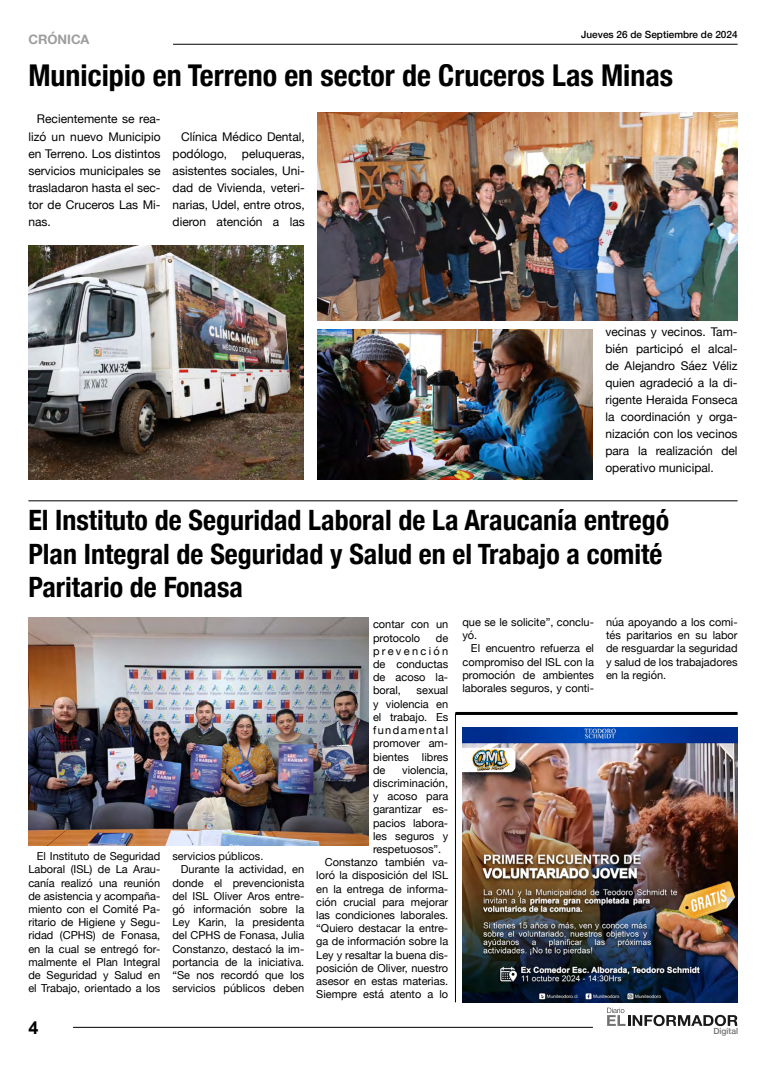
<style>
.page{position:relative;width:766px;height:1078px;background:#fff}
.page>*{position:absolute;margin:0;border:0;box-sizing:border-box;transform-origin:0 0}
.t1{font:700 condensed 30px "Helvetica Neue";color:#000}
.t2{font:700 condensed 28px/33.6px "Helvetica Neue";color:#000}
.t3{font:700 18px "Arial";color:#000}
.t4{font:700 13px "Helvetica Neue";color:#9d9d9c}
.t5{font:12px/17px "Helvetica Neue";color:#000;text-align:justify}
.t6{font:11px/13.2px "Helvetica Neue";color:#000;text-align:justify}
.t7{font:500 10px "Helvetica Neue";color:#000}
.t8{font:500 8.5px "Helvetica Neue";color:#717170}
</style>
<div class="page">
<hr style="left:173px;top:44px;width:564px;height:1px;background:#000">
<hr style="left:73px;top:1026px;width:519px;height:1px;background:#000">
<svg style="left:607px;top:1007px;width:130px;height:18px"></svg>
<hr style="left:455px;top:713px;width:1px;height:289px;background:#000">
<hr style="left:28px;top:500px;width:709px;height:1px;background:#000">
<img style="left:462px;top:727px;width:275px;height:275px">
<hr style="left:455px;top:711px;width:282px;height:3px;background:#000">
<img style="left:317px;top:112px;width:420px;height:208px">
<img style="left:317px;top:329px;width:275px;height:150px">
<img style="left:28px;top:245px;width:275px;height:234px">
<img style="left:28px;top:617px;width:341px;height:228px">
<p class="t4" style="left:28px;top:29px;width:63px">CRÓNICA</p>
<p class="t7" style="left:581px;top:27px;width:158px">Jueves 26 de Septiembre de 2024</p>
<h1 class="t1" style="left:28px;top:50px;width:646px">Municipio en Terreno en sector de Cruceros Las Minas</h1>
<p class="t5" style="left:28px;top:111px;width:134px;text-indent:9px">Recientemente se rea&shy;lizó un nuevo Municipio en Terreno. Los distintos servicios municipales se trasladaron hasta el sec&shy;tor de Cruceros Las Mi&shy;nas.</p>
<p class="t5" style="left:172px;top:128px;width:134px;text-indent:9px">Clínica Médico Dental, podólogo, peluqueras, asistentes sociales, Uni&shy;dad de Vivienda, veteri&shy;narias, Udel, entre otros, dieron atención a las</p>
<p class="t5" style="left:605px;top:324px;width:134px">vecinas y vecinos. Tam&shy;bién participó el alcal&shy;de Alejandro Sáez Véliz quien agradeció a la di&shy;rigente Heraida Fonseca la coordinación y orga&shy;nización con los vecinos para la realización del operativo municipal.</p>
<h2 class="t2" style="left:28px;top:501px;width:642px">El Instituto de Seguridad Laboral de La Araucanía entregó<br>Plan Integral de Seguridad y Salud en el Trabajo a comité<br>Paritario de Fonasa</h2>
<p class="t6" style="left:462px;top:616px;width:133px">que se le solicite”, conclu&shy;yó.</p>
<p class="t6" style="left:462px;top:642px;width:133px;text-indent:9px">El encuentro refuerza el compromiso del ISL con la promoción de ambientes laborales seguros, y conti-</p>
<p class="t6" style="left:606px;top:616px;width:133px">núa apoyando a los comi&shy;tés paritarios en su labor de resguardar la seguridad y salud de los trabajadores en la región.</p>
<p class="t6" style="left:373px;top:618px;width:77px">contar con un protocolo</p>
<p class="t6" style="left:373px;top:631px;width:77px;text-indent:63px">de prevención de conductas de acoso la&shy;boral,</p>
<p class="t6" style="left:373px;top:684px;width:77px;text-indent:44px">sexual y violencia en el trabajo. Es fundamental promover am&shy;bientes libres de</p>
<p class="t6" style="left:402px;top:763px;width:48px">violencia,</p>
<p class="t6" style="left:373px;top:776px;width:77px">discriminación,</p>
<p class="t6" style="left:373px;top:790px;width:77px">y acoso para</p>
<p class="t6" style="left:373px;top:803px;width:77px">garantizar es-</p>
<p class="t6" style="left:373px;top:816px;width:77px">pacios labora-</p>
<p class="t6" style="left:373px;top:829px;width:77px">les seguros y</p>
<p class="t6" style="left:373px;top:842px;width:70px">respetuosos”.</p>
<p class="t6" style="left:325px;top:856px;width:125px">Constanzo también va-</p>
<p class="t6" style="left:316px;top:869px;width:133px">loró la disposición del ISL</p>
<p class="t6" style="left:316px;top:882px;width:133px">en la entrega de informa-</p>
<p class="t6" style="left:316px;top:895px;width:133px">ción crucial para mejorar</p>
<p class="t6" style="left:316px;top:908px;width:133px">las condiciones laborales.</p>
<p class="t6" style="left:316px;top:922px;width:133px">“Quiero destacar la entre-</p>
<p class="t6" style="left:316px;top:935px;width:133px">ga de información sobre la</p>
<p class="t6" style="left:316px;top:948px;width:133px">Ley y resaltar la buena dis-</p>
<p class="t6" style="left:316px;top:961px;width:133px">posición de Oliver, nuestro</p>
<p class="t6" style="left:316px;top:974px;width:133px">asesor en estas materias.</p>
<p class="t6" style="left:316px;top:988px;width:133px">Siempre está atento a lo</p>
<p class="t6" style="left:28px;top:850px;width:133px;text-indent:9px">El Instituto de Seguridad Laboral (ISL) de La Arau&shy;canía realizó una reunión de asistencia y acompaña&shy;miento con el Comité Pa&shy;ritario de Higiene y Segu&shy;ridad (CPHS) de Fonasa, en la cual se entregó for&shy;malmente el Plan Integral de Seguridad y Salud en el Trabajo, orientado a los</p>
<p class="t6" style="left:172px;top:850px;width:93px">servicios públicos.</p>
<p class="t6" style="left:181px;top:863px;width:125px">Durante la actividad, en</p>
<p class="t6" style="left:172px;top:876px;width:133px">donde el prevencionista</p>
<p class="t6" style="left:172px;top:889px;width:133px">del ISL Oliver Aros entre-</p>
<p class="t6" style="left:172px;top:902px;width:133px">gó información sobre la</p>
<p class="t6" style="left:172px;top:916px;width:133px">Ley Karin, la presidenta</p>
<p class="t6" style="left:172px;top:929px;width:133px">del CPHS de Fonasa, Julia</p>
<p class="t6" style="left:172px;top:942px;width:133px">Constanzo, destacó la im-</p>
<p class="t6" style="left:172px;top:955px;width:133px">portancia de la iniciativa.</p>
<p class="t6" style="left:172px;top:968px;width:133px">“Se nos recordó que los</p>
<p class="t6" style="left:172px;top:982px;width:133px">servicios públicos deben</p>
<h3 class="t3" style="left:28px;top:1015px;width:12px">4</h3>
<p class="t8" style="left:713px;top:1023px;width:26px">Digital</p>
</div>
